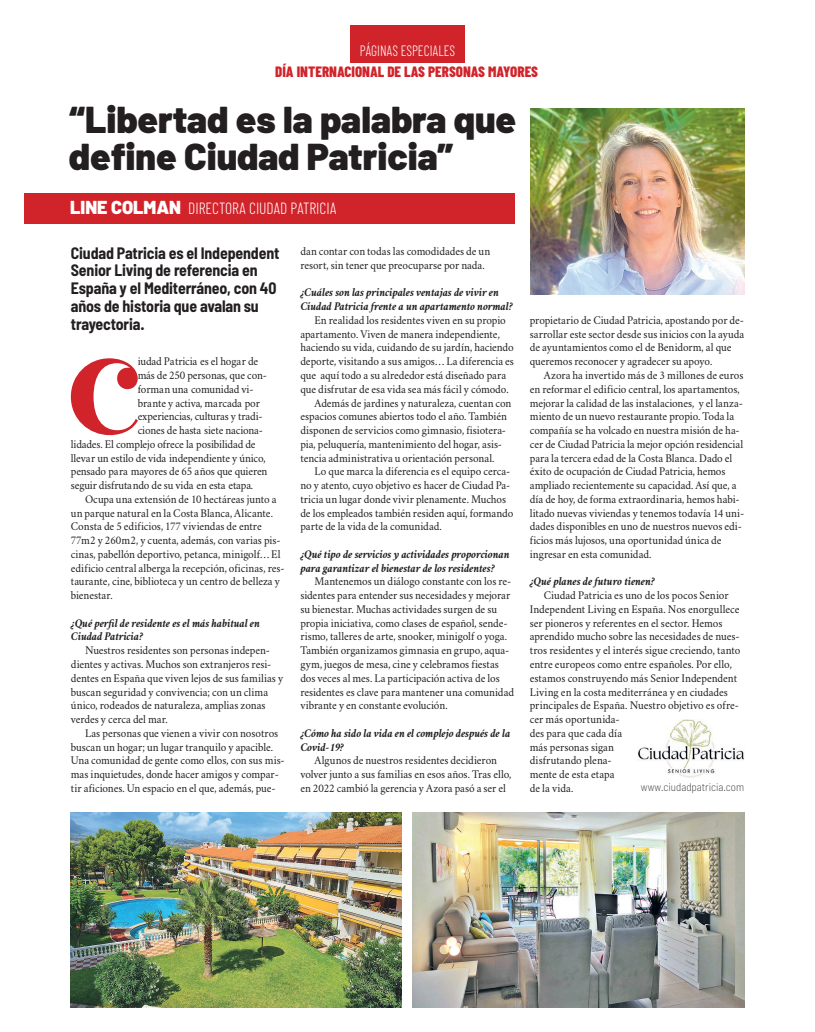
<style>
.page{position:relative;width:815px;height:1032px;background:#fff}
.page>*{position:absolute;margin:0;border:0;box-sizing:border-box;transform-origin:0 0}
.t1{font:900 106.62px "Quiche Display";color:#d1232a;scale:.95 1}
.t2{font:900 37.5px/37.5px "Barlow";color:#231f20}
.t3{font:700 semi-condensed 16.5px/17.8px "Barlow";letter-spacing:-.01em;color:#231f20;scale:.96 1}
.t4{font:300 16.25px "Barlow Condensed";color:#fff;scale:.96 1}
.t5{font:800 15px "Barlow Condensed";color:#d1232a}
.t6{font:300 15px "Barlow Condensed";color:#fff;scale:.9 1}
.t7{font:italic 700 11.88px/13.8px "Crimson";letter-spacing:-.015em;color:#231f20;scale:.95 1}
.t8{font:11.62px/13.8px "Crimson";letter-spacing:-.005em;color:#231f20;scale:.95 1}
.t9{font:200 semi-condensed 11.12px "Barlow";color:#231f20}
.s1{font-family:"Barlow";font-weight:900;font-size:18.75px}
</style>
<div class="page">
<img style="left:530px;top:108px;width:214px;height:186px">
<div style="left:24px;top:193px;width:491px;height:30px;background:#d1232a"></div>
<div style="left:350px;top:25px;width:115px;height:38px;background:#d1232a"></div>
<img style="left:638px;top:719px;width:106px;height:58px">
<img style="left:412px;top:812px;width:332px;height:194px">
<img style="left:71px;top:812px;width:331px;height:194px">
<p class="t6" style="left:360px;top:41px;width:107px">PÁGINAS ESPECIALES</p>
<p class="t5" style="left:275px;top:63px;width:264px">DÍA INTERNACIONAL DE LAS PERSONAS MAYORES</p>
<h2 class="t2" style="left:69px;top:100px;width:448px">“Libertad es la palabra que define Ciudad Patricia”</h2>
<h3 class="t4" style="left:70px;top:198px;width:279px"><span class="s1">LINE COLMAN</span> DIRECTORA CIUDAD PATRICIA</h3>
<h3 class="t3" style="left:71px;top:243px;width:219px">Ciudad Patricia es el Independent<br>Senior Living de referencia en<br>España y el Mediterráneo, con 40 años de historia que avalan su trayectoria.</h3>
<h1 class="t1" style="left:69px;top:331px;width:76px">C</h1>
<p class="t8" style="left:138px;top:354px;width:128px">iudad Patricia es el hogar de</p>
<p class="t8" style="left:138px;top:367px;width:138px">más de 250 personas, que con-</p>
<p class="t8" style="left:138px;top:381px;width:124px">forman una comunidad vi-</p>
<p class="t8" style="left:138px;top:395px;width:130px">brante y activa, marcada por</p>
<p class="t8" style="left:138px;top:409px;width:133px">experiencias, culturas y tradi-</p>
<p class="t8" style="left:138px;top:422px;width:133px">ciones de hasta siete naciona-</p>
<p class="t8" style="left:71px;top:436px;width:196px">lidades. El complejo ofrece la posibilidad de</p>
<p class="t8" style="left:71px;top:450px;width:207px">llevar un estilo de vida independiente y único,</p>
<p class="t8" style="left:71px;top:464px;width:209px">pensado para mayores de 65 años que quieren</p>
<p class="t8" style="left:71px;top:477px;width:193px">seguir disfrutando de su vida en esta etapa.</p>
<p class="t8" style="left:85px;top:491px;width:203px">Ocupa una extensión de 10 hectáreas junto a</p>
<p class="t8" style="left:71px;top:505px;width:214px">un parque natural en la Costa Blanca, Alicante.</p>
<p class="t8" style="left:71px;top:519px;width:202px">Consta de 5 edificios, 177 viviendas de entre</p>
<p class="t8" style="left:71px;top:532px;width:222px">77m2 y 260m2, y cuenta, además, con varias pis-</p>
<p class="t8" style="left:71px;top:546px;width:222px">cinas, pabellón deportivo, petanca, minigolf… El</p>
<p class="t8" style="left:71px;top:560px;width:226px">edificio central alberga la recepción, oficinas, res-</p>
<p class="t8" style="left:71px;top:574px;width:222px">taurante, cine, biblioteca y un centro de belleza y</p>
<p class="t8" style="left:71px;top:587px;width:45px">bienestar.</p>
<p class="t7" style="left:71px;top:615px;width:201px">¿Qué perfil de residente es el más habitual en<br>Ciudad Patricia?</p>
<p class="t8" style="left:71px;top:642px;width:225px;text-indent:14px">Nuestros residentes son personas indepen&shy;dientes y activas. Muchos son extranjeros resi&shy;dentes en España que viven lejos de sus familias y buscan seguridad y convivencia; con un clima único, rodeados de naturaleza, amplias zonas verdes y cerca del mar.</p>
<p class="t8" style="left:71px;top:725px;width:227px;text-indent:14px">Las personas que vienen a vivir con nosotros buscan un hogar; un lugar tranquilo y apacible.<br>Una comunidad de gente como ellos, con sus mis&shy;mas inquietudes, donde hacer amigos y compar&shy;tir aficiones. Un espacio en el que, además, pue-</p>
<p class="t8" style="left:300px;top:244px;width:201px">dan contar con todas las comodidades de un resort, sin tener que preocuparse por nada.</p>
<p class="t7" style="left:300px;top:285px;width:225px">¿Cuáles son las principales ventajas de vivir en<br>Ciudad Patricia frente a un apartamento normal?</p>
<p class="t8" style="left:315px;top:312px;width:203px">En realidad los residentes viven en su propio</p>
<p class="t8" style="left:300px;top:326px;width:211px">apartamento. Viven de manera independiente,</p>
<p class="t8" style="left:300px;top:340px;width:226px">haciendo su vida, cuidando de su jardín, haciendo</p>
<p class="t8" style="left:300px;top:354px;width:226px">deporte, visitando a sus amigos… La diferencia es</p>
<p class="t8" style="left:300px;top:367px;width:218px">que aquí todo a su alrededor está diseñado para</p>
<p class="t8" style="left:300px;top:381px;width:221px">que disfrutar de esa vida sea más fácil y cómodo.</p>
<p class="t8" style="left:315px;top:395px;width:209px">Además de jardines y naturaleza, cuentan con</p>
<p class="t8" style="left:300px;top:409px;width:219px">espacios comunes abiertos todo el año. También</p>
<p class="t8" style="left:300px;top:422px;width:218px">disponen de servicios como gimnasio, fisiotera-</p>
<p class="t8" style="left:300px;top:436px;width:214px">pia, peluquería, mantenimiento del hogar, asis-</p>
<p class="t8" style="left:300px;top:450px;width:206px">tencia administrativa u orientación personal.</p>
<p class="t8" style="left:315px;top:464px;width:207px">Lo que marca la diferencia es el equipo cerca-</p>
<p class="t8" style="left:300px;top:477px;width:223px">no y atento, cuyo objetivo es hacer de Ciudad Pa-</p>
<p class="t8" style="left:300px;top:491px;width:218px">tricia un lugar donde vivir plenamente. Muchos</p>
<p class="t8" style="left:300px;top:505px;width:226px">de los empleados también residen aquí, formando</p>
<p class="t8" style="left:300px;top:519px;width:150px">parte de la vida de la comunidad.</p>
<p class="t7" style="left:300px;top:546px;width:222px">¿Qué tipo de servicios y actividades proporcionan para garantizar el bienestar de los residentes?</p>
<p class="t8" style="left:300px;top:574px;width:226px;text-indent:14px">Mantenemos un diálogo constante con los re&shy;sidentes para entender sus necesidades y mejorar su bienestar. Muchas actividades surgen de su propia iniciativa, como clases de español, sende&shy;rismo, talleres de arte, snooker, minigolf o yoga.<br>También organizamos gimnasia en grupo, aqua&shy;gym, juegos de mesa, cine y celebramos fiestas dos veces al mes. La participación activa de los residentes es clave para mantener una comunidad vibrante y en constante evolución.</p>
<p class="t7" style="left:300px;top:725px;width:223px">¿Cómo ha sido la vida en el complejo después de la<br>Covid-19?</p>
<p class="t8" style="left:300px;top:752px;width:224px;text-align:center">Algunos de nuestros residentes decidieron volver junto a sus familias en esos años. Tras ello, en 2022 cambió la gerencia y Azora pasó a ser el</p>
<p class="t8" style="left:530px;top:312px;width:227px">propietario de Ciudad Patricia, apostando por de&shy;sarrollar este sector desde sus inicios con la ayuda de ayuntamientos como el de Benidorm, al que queremos reconocer y agradecer su apoyo.</p>
<p class="t8" style="left:530px;top:367px;width:227px;text-indent:14px">Azora ha invertido más de 3 millones de euros en reformar el edificio central, los apartamentos, mejorar la calidad de las instalaciones, y el lanza&shy;miento de un nuevo restaurante propio. Toda la compañía se ha volcado en nuestra misión de ha&shy;cer de Ciudad Patricia la mejor opción residencial para la tercera edad de la Costa Blanca. Dado el éxito de ocupación de Ciudad Patricia, hemos ampliado recientemente su capacidad. Así que, a día de hoy, de forma extraordinaria, hemos habi&shy;litado nuevas viviendas y tenemos todavía 14 uni&shy;dades disponibles en uno de nuestros nuevos edi&shy;ficios más lujosos, una oportunidad única de ingresar en esta comunidad.</p>
<p class="t7" style="left:530px;top:574px;width:133px">¿Qué planes de futuro tienen?</p>
<p class="t8" style="left:530px;top:587px;width:223px;text-indent:14px">Ciudad Patricia es uno de los pocos Senior Independent Living en España. Nos enorgullece ser pioneros y referentes en el sector. Hemos aprendido mucho sobre las necesidades de nues&shy;tros residentes y el interés sigue creciendo, tanto entre europeos como entre españoles. Por ello, estamos construyendo más Senior Independent Living en la costa mediterránea y en ciudades principales de España. Nuestro objetivo es ofre&shy;cer más oportunida-<br>des para que cada día<br>más personas sigan<br>disfrutando plena-<br>mente de esta etapa<br>de la vida.</p>
<p class="t9" style="left:641px;top:779px;width:105px">www.ciudadpatricia.com</p>
</div>
